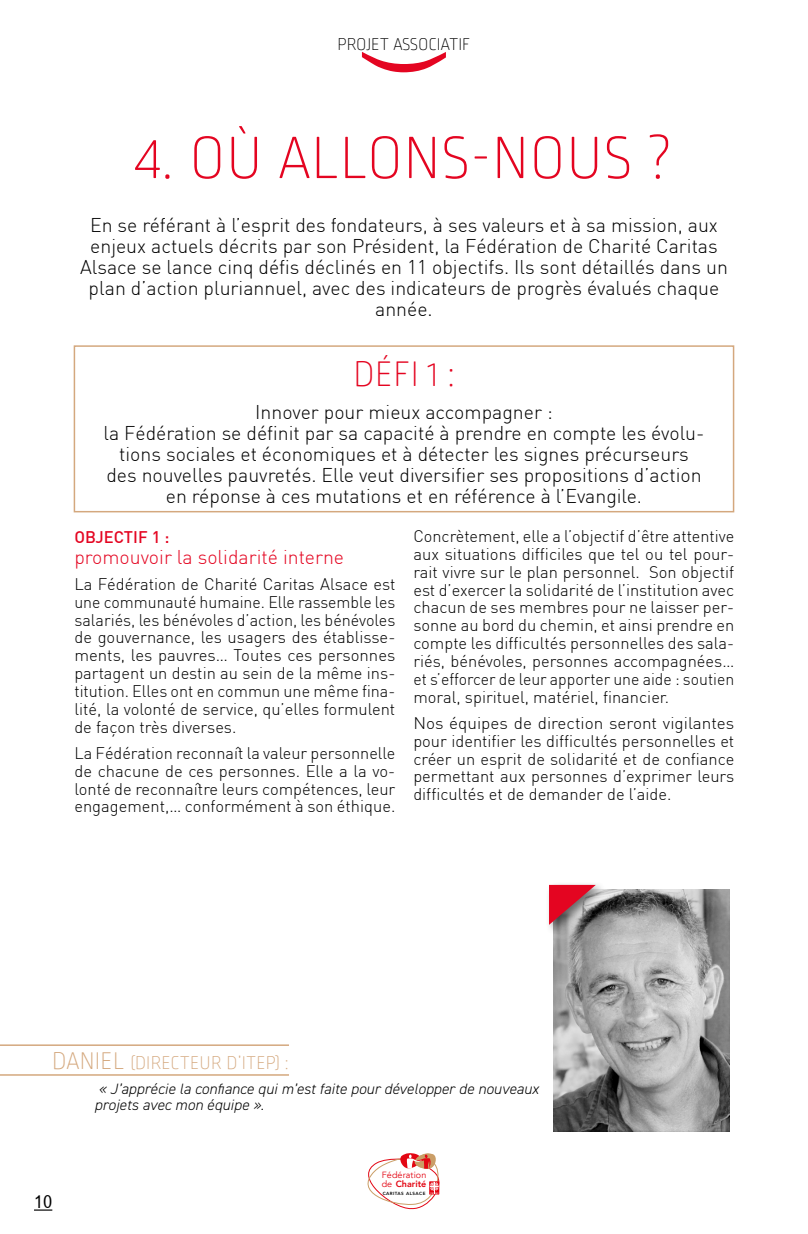
<style>
.page{position:relative;width:808px;height:1234px;background:#fff}
.page>*{position:absolute;margin:0;border:0;box-sizing:border-box;transform-origin:0 0}
.t1{font:200 63px "Ropa Soft Pro";letter-spacing:.01em;color:#e40521}
.t2{font:200 37.5px "Ropa Soft Pro";color:#e40521}
.t3{font:300 19.5px/21px "DIN";color:#000;text-align:center}
.t4{font:300 19.5px "DIN";color:#e40521}
.t5{font:200 19.5px "Ropa Soft Pro";letter-spacing:.01em;color:#d4a87e}
.t6{font:200 18px "Ropa Soft Pro";color:#000}
.t7{font:18px "Gothic 720 BT Roman B";color:#000}
.t8{font:300 16.5px/17.9px "DIN";color:#000;text-align:justify}
.t9{font:300 16.5px/17.9px "DIN";color:#000;text-align:justify;scale:1.04 1}
.t10{font:500 16.5px "DIN";color:#e40521}
.t11{font:italic 300 15px/16.2px "DIN2014";letter-spacing:.01em;color:#000}
.t12{font:9px/9.1px "Avenir LT";letter-spacing:.01em;color:#e30613}
.t13{font:800 4.5px "Avenir LT";letter-spacing:.1em;color:#000}
.s1{font-size:25.5px}
.s2{font-weight:800}
</style>
<div class="page">
<img style="left:553px;top:889px;width:176px;height:241px">
<div style="left:74px;top:345px;width:660px;height:167px;border:2px solid #d4a87e"></div>
<hr style="left:0;top:1073px;width:289px;height:2px;background:#d4a87e">
<hr style="left:0;top:1044px;width:289px;height:1px;background:#d4a87e">
<div style="left:545px;top:880px;width:62px;height:56px;background:#000;opacity:.5"></div>
<svg style="left:549px;top:884px;width:47px;height:40px"></svg>
<svg style="left:34px;top:1209px;width:18px;height:1px"></svg>
<svg style="left:362px;top:52px;width:84px;height:20px"></svg>
<svg style="left:367px;top:1153px;width:73px;height:55px"></svg>
<p class="t6" style="left:338px;top:35px;width:134px">PROJET ASSOCIATIF</p>
<h1 class="t1" style="left:136px;top:125px;width:538px">4. OÙ ALLONS-NOUS ?</h1>
<p class="t3" style="left:80px;top:214px;width:649px">En se référant à l’esprit des fondateurs, à ses valeurs et à sa mission, aux enjeux actuels décrits par son Président, la Fédération de Charité Caritas Alsace se lance cinq défis déclinés en 11 objectifs. Ils sont détaillés dans un plan d’action pluriannuel, avec des indicateurs de progrès évalués chaque année.</p>
<h2 class="t2" style="left:353px;top:354px;width:103px">DÉFI 1 :</h2>
<p class="t3" style="left:103px;top:401px;width:602px">Innover pour mieux accompagner :<br>la Fédération se définit par sa capacité à prendre en compte les évolu&shy;tions sociales et économiques et à détecter les signes précurseurs des nouvelles pauvretés. Elle veut diversifier ses propositions d’action en réponse à ces mutations et en référence à l’Evangile.</p>
<p class="t10" style="left:74px;top:526px;width:97px">OBJECTIF 1 :</p>
<p class="t4" style="left:74px;top:544px;width:271px">promouvoir la solidarité interne</p>
<p class="t8" style="left:74px;top:575px;width:322px">La Fédération de Charité Caritas Alsace est une communauté humaine. Elle rassemble les salariés, les bénévoles d’action, les bénévoles de gouvernance, les usagers des établisse&shy;ments, les pauvres… Toutes ces personnes partagent un destin au sein de la même ins&shy;titution. Elles ont en commun une même fina&shy;lité, la volonté de service, qu’elles formulent de façon très diverses.</p>
<p class="t8" style="left:74px;top:743px;width:322px">La Fédération reconnaît la valeur personnelle de chacune de ces personnes. Elle a la vo&shy;lonté de reconnaître leurs compétences, leur engagement,… conformément à son éthique.</p>
<p class="t8" style="left:413px;top:527px;width:322px">Concrètement, elle a l’objectif d’être attentive aux situations difficiles que tel ou tel pour&shy;rait vivre sur le plan personnel. Son objectif est d’exercer la solidarité de l’institution avec chacun de ses membres pour ne laisser per&shy;sonne au bord du chemin, et ainsi prendre en compte les difficultés personnelles des sala&shy;riés, bénévoles, personnes accompagnées… et s’efforcer de leur apporter une aide : soutien moral, spirituel, matériel, financier.</p>
<p class="t9" style="left:413px;top:713px;width:310px">Nos équipes de direction seront vigilantes pour identifier les difficultés personnelles et créer un esprit de solidarité et de confiance permettant aux personnes d’exprimer leurs difficultés et de demander de l’aide.</p>
<p class="t5" style="left:52px;top:1052px;width:238px"><span class="s1">DANIEL</span> (DIRECTEUR D’ITEP) :</p>
<p class="t11" style="left:94px;top:1080px;width:446px">« J’apprécie la confiance qui m’est faite pour développer de nouveaux projets avec mon équipe ».</p>
<p class="t7" style="left:34px;top:1190px;width:20px">10</p>
<p class="t12" style="left:382px;top:1170px;width:46px">Fédération de <span class="s2">Charité</span></p>
<p class="t13" style="left:383px;top:1190px;width:44px">CARITAS ALSACE</p>
</div>
